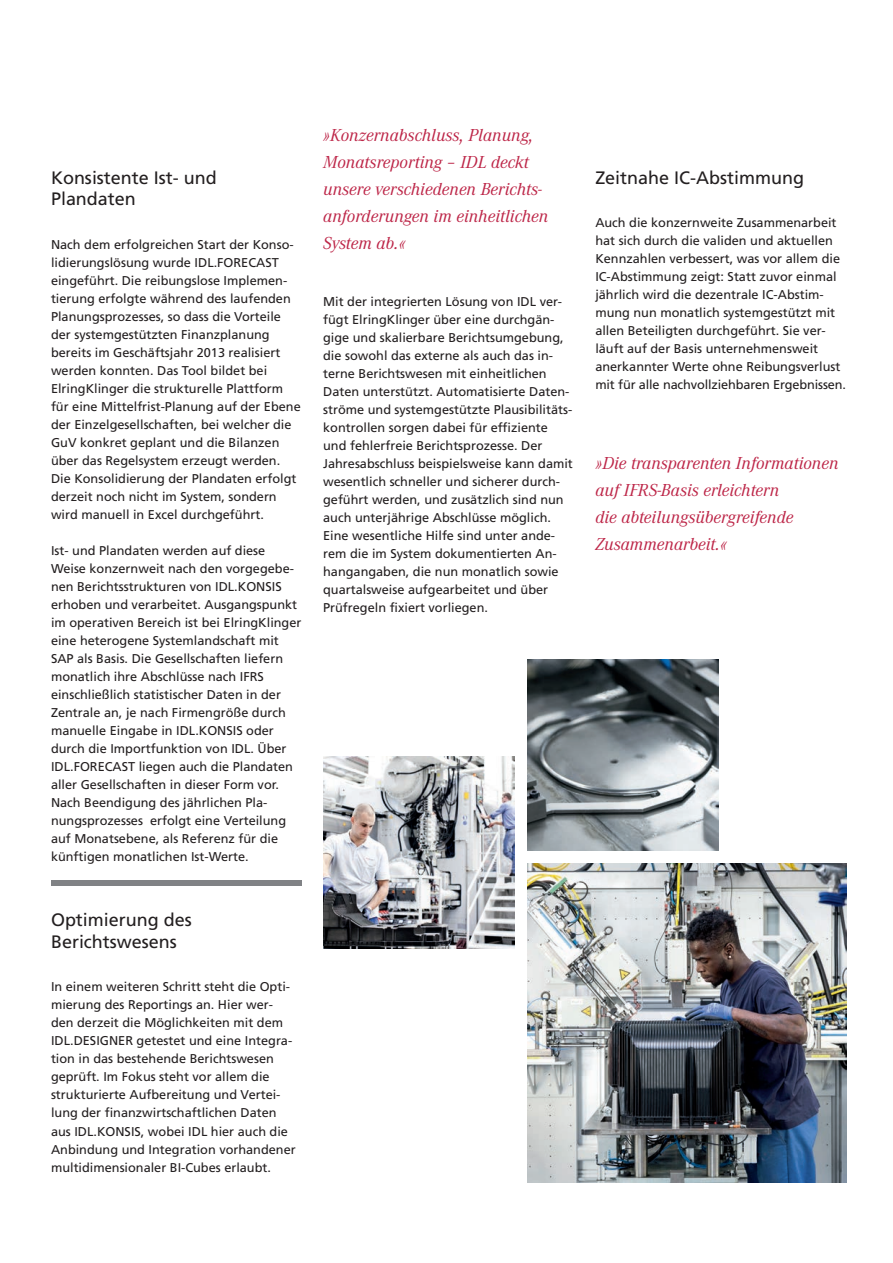
<style>
.page{position:relative;width:893px;height:1263px;background:#fff}
.page>*{position:absolute;margin:0;border:0;box-sizing:border-box;transform-origin:0 0}
.t1{font:italic 18px/27px "Corporate A";color:#bd2648}
.t2{font:18px/21.8px "Frutiger";color:#231f20}
.t3{font:12.75px/18px "Frutiger";color:#231f20}
</style>
<div class="page">
<div style="left:51px;top:880px;width:251px;height:6px;background:#808285"></div>
<img style="left:527px;top:863px;width:319px;height:319px">
<img style="left:527px;top:659px;width:192px;height:191px">
<img style="left:323px;top:757px;width:191px;height:191px">
<h1 class="t2" style="left:51px;top:168px;width:167px">Konsistente Ist- und<br>Plandaten</h1>
<p class="t3" style="left:51px;top:236px;width:251px">Nach dem erfolgreichen Start der Konso&shy;lidierungslösung wurde IDL.FORECAST eingeführt. Die reibungslose Implemen&shy;tierung erfolgte während des laufenden Planungsprozesses, so dass die Vorteile der systemgestützten Finanzplanung bereits im Geschäftsjahr 2013 realisiert werden konnten. Das Tool bildet bei ElringKlinger die strukturelle Plattform für eine Mittelfrist-Planung auf der Ebene der Einzelgesellschaften, bei welcher die GuV konkret geplant und die Bilanzen über das Regelsystem erzeugt werden.<br>Die Konsolidierung der Plandaten erfolgt derzeit noch nicht im System, sondern wird manuell in Excel durchgeführt.</p>
<p class="t3" style="left:51px;top:542px;width:252px">Ist- und Plandaten werden auf diese Weise konzernweit nach den vorgegebe&shy;nen Berichtsstrukturen von IDL.KONSIS erhoben und verarbeitet. Ausgangspunkt im operativen Bereich ist bei ElringKlinger eine heterogene Systemlandschaft mit SAP als Basis. Die Gesellschaften liefern monatlich ihre Abschlüsse nach IFRS einschließlich statistischer Daten in der Zentrale an, je nach Firmengröße durch manuelle Eingabe in IDL.KONSIS oder durch die Importfunktion von IDL. Über IDL.FORECAST liegen auch die Plandaten aller Gesellschaften in dieser Form vor.<br>Nach Beendigung des jährlichen Pla&shy;nungsprozesses erfolgt eine Verteilung auf Monatsebene, als Referenz für die künftigen monatlichen Ist-Werte.</p>
<h1 class="t2" style="left:51px;top:910px;width:142px">Optimierung des<br>Berichtswesens</h1>
<p class="t3" style="left:51px;top:979px;width:246px">In einem weiteren Schritt steht die Opti&shy;mierung des Reportings an. Hier wer&shy;den derzeit die Möglichkeiten mit dem IDL.DESIGNER getestet und eine Integra&shy;tion in das bestehende Berichtswesen geprüft. Im Fokus steht vor allem die strukturierte Aufbereitung und Vertei&shy;lung der finanzwirtschaftlichen Daten aus IDL.KONSIS, wobei IDL hier auch die Anbindung und Integration vorhandener multidimensionaler BI-Cubes erlaubt.</p>
<h1 class="t1" style="left:323px;top:122px;width:227px">»Konzernabschluss, Planung,<br>Monatsreporting – IDL deckt unsere verschiedenen Berichts&shy;anforderungen im einheitlichen<br>System ab.«</h1>
<p class="t3" style="left:323px;top:293px;width:251px">Mit der integrierten Lösung von IDL ver&shy;fügt ElringKlinger über eine durchgän&shy;gige und skalierbare Berichtsumgebung, die sowohl das externe als auch das in&shy;terne Berichtswesen mit einheitlichen Daten unterstützt. Automatisierte Daten&shy;ströme und systemgestützte Plausibilitäts&shy;kontrollen sorgen dabei für effiziente und fehlerfreie Berichtsprozesse. Der Jahresabschluss beispielsweise kann damit wesentlich schneller und sicherer durch&shy;geführt werden, und zusätzlich sind nun auch unterjährige Abschlüsse möglich.<br>Eine wesentliche Hilfe sind unter ande&shy;rem die im System dokumentierten An&shy;hangangaben, die nun monatlich sowie quartalsweise aufgearbeitet und über Prüfregeln fixiert vorliegen.</p>
<h1 class="t2" style="left:595px;top:168px;width:210px">Zeitnahe IC-Abstimmung</h1>
<p class="t3" style="left:595px;top:215px;width:252px">Auch die konzernweite Zusammenarbeit hat sich durch die validen und aktuellen Kennzahlen verbessert, was vor allem die IC-Abstimmung zeigt: Statt zuvor einmal jährlich wird die dezentrale IC-Abstim&shy;mung nun monatlich systemgestützt mit allen Beteiligten durchgeführt. Sie ver&shy;läuft auf der Basis unternehmensweit anerkannter Werte ohne Reibungsverlust mit für alle nachvollziehbaren Ergebnissen.</p>
<h1 class="t1" style="left:595px;top:449px;width:245px">»Die transparenten Informationen auf IFRS-Basis erleichtern<br>die abteilungsübergreifende<br>Zusammenarbeit.«</h1>
</div>
